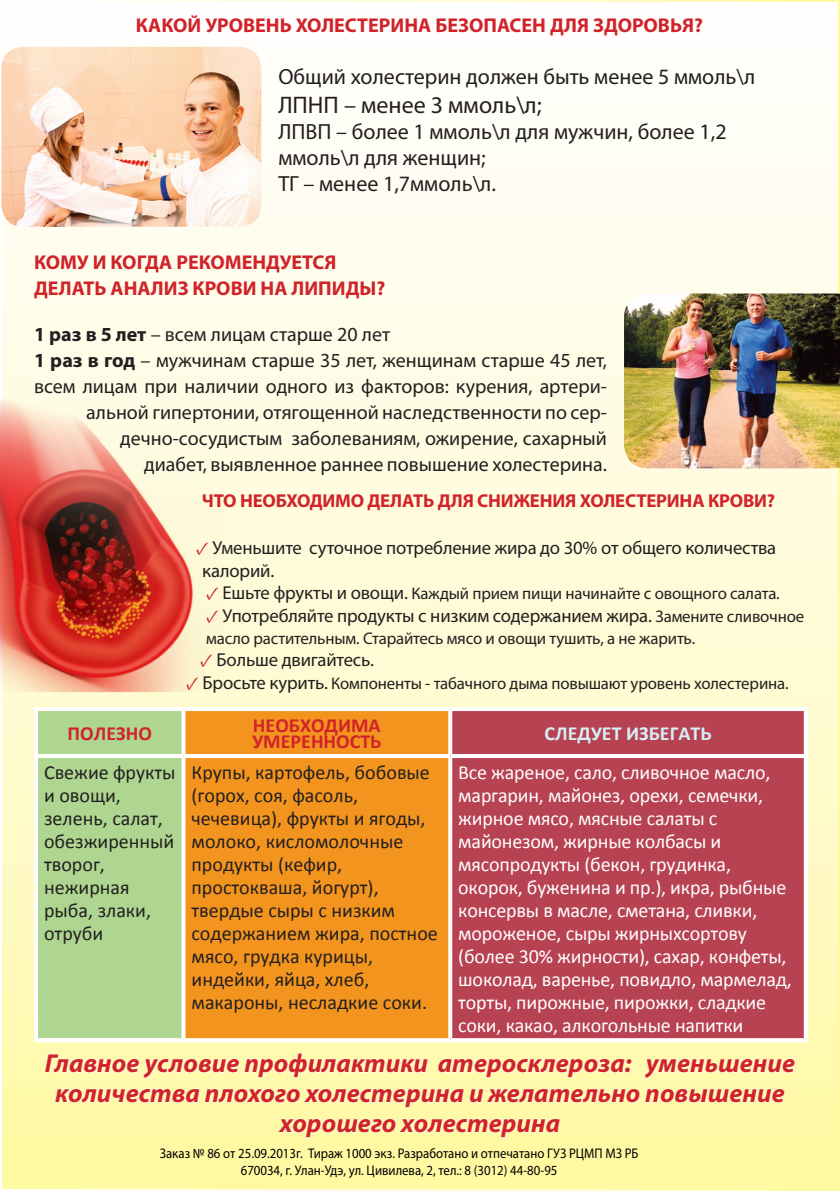
<style>
.page{position:relative;width:840px;height:1191px;background:#fff}
.page>*{position:absolute;margin:0;border:0;box-sizing:border-box;transform-origin:0 0}
.t1{font:italic 700 26px/30px "Myriad Pro";color:#d1232a;text-align:center}
.t2{font:24px "Myriad Pro";color:#231f20}
.t3{font:22px/26px "Myriad Pro";color:#231f20}
.t4{font:20px/23px "Calibri";letter-spacing:-.01em;color:#fff}
.t5{font:20px/23px "Calibri";color:#231f20}
.t6{font:20px/26px "Myriad Pro";color:#231f20;text-align:right}
.t7{font:700 20px "Myriad Pro";color:#d1232a}
.t8{font:700 20px/16px "Calibri";color:#d1232a}
.t9{font:700 20px "Calibri";color:#d7eff7}
.t10{font:18.6px/22.4px "Myriad Pro";letter-spacing:-.01em;color:#231f20}
.t11{font:700 18.6px "Myriad Pro";letter-spacing:-.01em;color:#d1232a}
.t12{font:16.8px "Myriad Pro";letter-spacing:-.01em;color:#231f20}
.t13{font:14px "Myriad Pro";color:#000;scale:.92 1}
.s1{font-weight:700}
.s2{font-family:"Minion Pro";color:#d1232a}
.s3{font-family:"Minion Pro";font-size:18.6px;color:#d1232a}
.s4{font-size:18.6px}
.s5{font-size:16.8px}
</style>
<div class="page">
<div style="left:1px;top:1px;width:837px;height:1189px;background:linear-gradient(to bottom,#fffeff,#fff9a9)"></div>
<img style="left:1px;top:47px;width:260px;height:180px">
<img style="left:623px;top:293px;width:216px;height:175px">
<div style="left:38px;top:711px;width:143px;height:327px;background:#aed690"></div>
<div style="left:185px;top:711px;width:263px;height:327px;background:#f3941e"></div>
<div style="left:452px;top:711px;width:351px;height:327px;background:#b74252"></div>
<hr style="left:34px;top:707px;width:149px;height:4px;background:#fff">
<hr style="left:34px;top:711px;width:4px;height:43px;background:#fff">
<hr style="left:183px;top:707px;width:267px;height:4px;background:#fff">
<svg style="left:181px;top:711px;width:4px;height:43px"></svg>
<hr style="left:450px;top:707px;width:357px;height:4px;background:#fff">
<svg style="left:448px;top:711px;width:4px;height:43px"></svg>
<svg style="left:803px;top:711px;width:4px;height:43px"></svg>
<hr style="left:34px;top:754px;width:149px;height:4px;background:#fff">
<hr style="left:34px;top:758px;width:4px;height:280px;background:#fff">
<hr style="left:183px;top:754px;width:267px;height:4px;background:#fff">
<svg style="left:181px;top:758px;width:4px;height:280px"></svg>
<hr style="left:450px;top:754px;width:357px;height:4px;background:#fff">
<svg style="left:448px;top:758px;width:4px;height:280px"></svg>
<svg style="left:803px;top:758px;width:4px;height:280px"></svg>
<svg style="left:34px;top:1038px;width:149px;height:4px"></svg>
<svg style="left:183px;top:1038px;width:267px;height:4px"></svg>
<svg style="left:450px;top:1038px;width:357px;height:4px"></svg>
<svg style="left:44px;top:1052px;width:751px;height:56px;background:#fffab8"></svg>
<svg style="left:276px;top:1118px;width:284px;height:20px;background:#fffaba"></svg>
<img style="left:0;top:380px;width:223px;height:312px">
<p class="t7" style="left:136px;top:12px;width:568px">КАКОЙ УРОВЕНЬ ХОЛЕСТЕРИНА БЕЗОПАСЕН ДЛЯ ЗДОРОВЬЯ?</p>
<p class="t3" style="left:278px;top:63px;width:478px">Общий холестерин должен быть менее 5 ммоль\л</p>
<p class="t2" style="left:278px;top:90px;width:265px">ЛПНП – менее 3 ммоль\л;</p>
<p class="t3" style="left:278px;top:118px;width:449px">ЛПВП – более 1 ммоль\л для мужчин, более 1,2 ммоль\л для женщин;</p>
<p class="t3" style="left:278px;top:170px;width:219px">ТГ – менее 1,7ммоль\л.</p>
<p class="t7" style="left:34px;top:249px;width:304px">КОМУ И КОГДА РЕКОМЕНДУЕТСЯ</p>
<p class="t7" style="left:34px;top:275px;width:352px">ДЕЛАТЬ АНАЛИЗ КРОВИ НА ЛИПИДЫ?</p>
<p class="t6" style="left:34px;top:321px;width:357px"><span class="s1">1 раз в 5 лет</span> – всем лицам старше 20 лет</p>
<p class="t6" style="left:34px;top:347px;width:574px"><span class="s1">1 раз в год</span> – мужчинам старше 35 лет, женщинам старше 45 лет, всем лицам при наличии одного из факторов: курения, артери&shy;альной гипертонии, отягощенной наследственности по сер&shy;дечно-сосудистым заболеваниям, ожирение, сахарный<br>диабет, выявленное раннее повышение холестерина.</p>
<p class="t11" style="left:202px;top:489px;width:574px">ЧТО НЕОБХОДИМО ДЕЛАТЬ ДЛЯ СНИЖЕНИЯ ХОЛЕСТЕРИНА КРОВИ?</p>
<p class="t10" style="left:202px;top:536px;width:575px;text-indent:-6px"><span class="s2">✓</span> Уменьшите суточное потребление жира до 30% от общего количества калорий.</p>
<p class="t12" style="left:206px;top:583px;width:574px"><span class="s3">✓</span> <span class="s4">Ешьте фрукты и овощи.</span> Каждый прием пищи начинайте с овощного салата.</p>
<p class="t10" style="left:206px;top:604px;width:599px"><span class="s2">✓</span> Употребляйте продукты с низким содержанием жира. <span class="s5">Замените сливочное</span></p>
<p class="t12" style="left:206px;top:628px;width:490px">масло растительным. Старайтесь мясо и овощи тушить, а не жарить.</p>
<p class="t10" style="left:200px;top:648px;width:175px"><span class="s2">✓</span> Больше двигайтесь.</p>
<p class="t12" style="left:186px;top:673px;width:603px"><span class="s3">✓</span> <span class="s4">Бросьте курить.</span> Компоненты - табачного дыма повышают уровень холестерина.</p>
<p class="t8" style="left:68px;top:725px;width:86px">ПОЛЕЗНО</p>
<p class="t8" style="left:252px;top:717px;width:130px">НЕОБХОДИМА<br>УМЕРЕННОСТЬ</p>
<p class="t9" style="left:544px;top:720px;width:168px">СЛЕДУЕТ ИЗБЕГАТЬ</p>
<p class="t5" style="left:44px;top:761px;width:133px">Свежие фрукты и овощи, зелень, салат, обезжиренный творог, нежирная рыба, злаки, отруби</p>
<p class="t5" style="left:191px;top:761px;width:248px">Крупы, картофель, бобовые (горох, соя, фасоль, чечевица), фрукты и ягоды, молоко, кисломолочные продукты (кефир, простокваша, йогурт), твердые сыры с низким содержанием жира, постное мясо, грудка курицы, индейки, яйца, хлеб, макароны, несладкие соки.</p>
<p class="t4" style="left:458px;top:761px;width:335px">Все жареное, сало, сливочное масло, маргарин, майонез, орехи, семечки, жирное мясо, мясные салаты с майонезом, жирные колбасы и мясопродукты (бекон, грудинка, окорок, буженина и пр.), икра, рыбные консервы в масле, сметана, сливки, мороженое, сыры жирныхсортову (более 30% жирности), сахар, конфеты, шоколад, варенье, повидло, мармелад, торты, пирожные, пирожки, сладкие соки, какао, алкогольные напитки</p>
<p class="t1" style="left:45px;top:1047px;width:751px">Главное условие профилактики атеросклероза: уменьшение количества плохого холестерина и желательно повышение хорошего холестерина</p>
<p class="t13" style="left:160px;top:1144px;width:521px">Заказ № 86 от 25.09.2013г. Тираж 1000 экз. Разработано и отпечатано ГУЗ РЦМП МЗ РБ</p>
<p class="t13" style="left:241px;top:1161px;width:345px">670034, г. Улан-Удэ, ул. Цивилева, 2, тел.: 8 (3012) 44-80-95</p>
</div>
